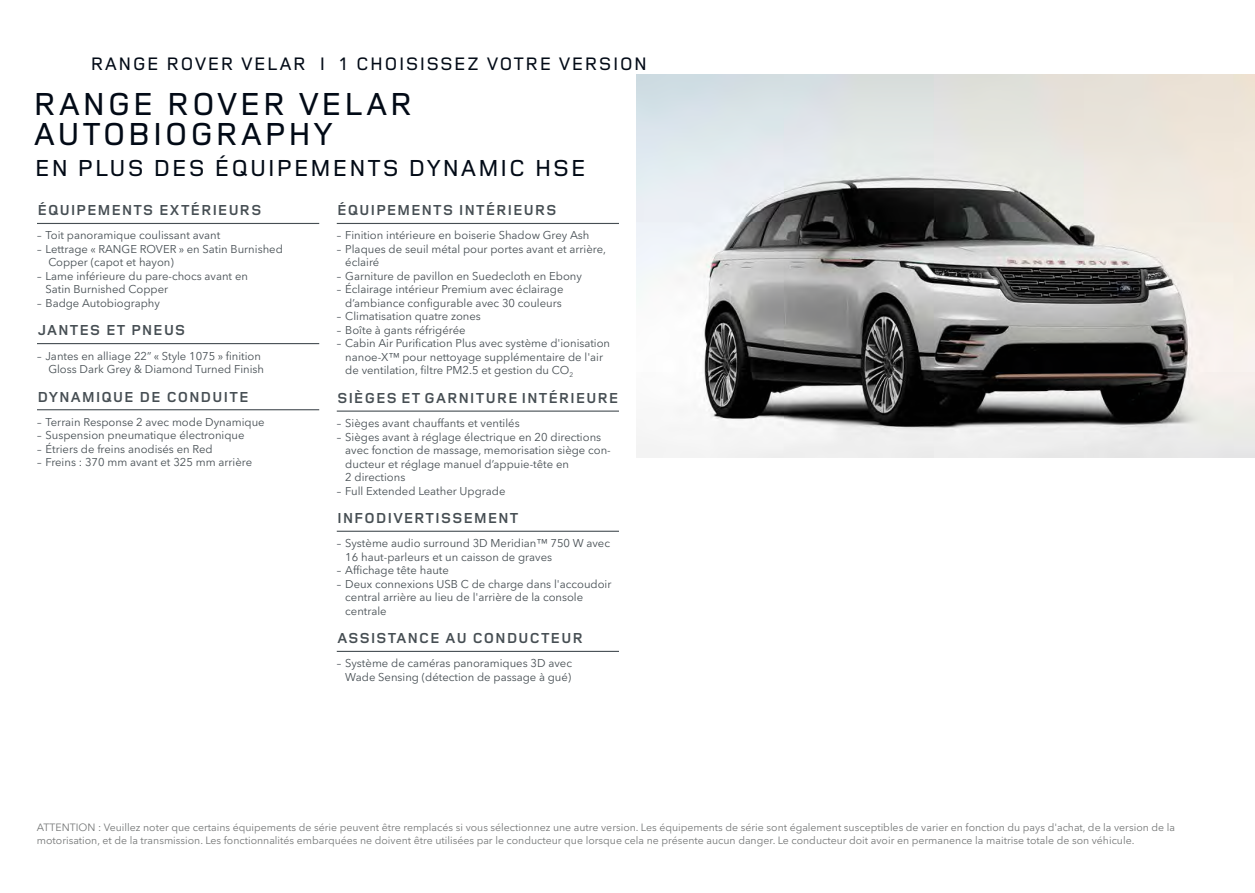
<style>
.page{position:relative;width:1255px;height:893px;background:#fff}
.page>*{position:absolute;margin:0;border:0;box-sizing:border-box;transform-origin:0 0}
.t1{font:500 33px/30px "Land Rover Wide";color:#020a16}
.t2{font:500 24px "Land Rover Wide";color:#020a16}
.t3{font:500 18.75px "Land Rover Wide";color:#020a16}
.t4{font:700 15px "Land Rover Wide";color:#464e53}
.t5{font:11.25px/13.5px "Avenir Next W1 G";color:#464e53}
.t6{font:10.5px/12.8px "Avenir Next W1 G";color:#757777}
</style>
<div class="page">
<img style="left:636px;top:74px;width:618px;height:383px">
<hr style="left:37px;top:223px;width:282px;height:1px;background:#464e53">
<hr style="left:37px;top:343px;width:282px;height:1px;background:#464e53">
<hr style="left:37px;top:409px;width:282px;height:1px;background:#464e53">
<hr style="left:337px;top:223px;width:282px;height:1px;background:#464e53">
<hr style="left:337px;top:411px;width:282px;height:1px;background:#464e53">
<hr style="left:337px;top:531px;width:282px;height:1px;background:#464e53">
<hr style="left:337px;top:651px;width:282px;height:1px;background:#464e53">
<h3 class="t3" style="left:90px;top:50px;width:559px">RANGE ROVER VELAR I 1 CHOISISSEZ VOTRE VERSION</h3>
<h1 class="t1" style="left:33px;top:87px;width:382px">RANGE ROVER VELAR<br>AUTOBIOGRAPHY</h1>
<h2 class="t2" style="left:34px;top:151px;width:554px">EN PLUS DES ÉQUIPEMENTS DYNAMIC HSE</h2>
<h3 class="t4" style="left:37px;top:200px;width:226px">ÉQUIPEMENTS EXTÉRIEURS</h3>
<p class="t5" style="left:37px;top:229px;width:185px">– Toit panoramique coulissant avant</p>
<p class="t5" style="left:48px;top:242px;width:236px;text-indent:-11px">– Lettrage « RANGE ROVER » en Satin Burnished<br>Copper (capot et hayon)</p>
<p class="t5" style="left:45px;top:269px;width:204px;text-indent:-9px">– Lame inférieure du pare-chocs avant en<br>Satin Burnished Copper</p>
<p class="t5" style="left:37px;top:296px;width:124px">– Badge Autobiography</p>
<h3 class="t4" style="left:37px;top:320px;width:150px">JANTES ET PNEUS</h3>
<p class="t5" style="left:37px;top:349px;width:228px;text-align:right">– Jantes en alliage 22” « Style 1075 » finition<br>Gloss Dark Grey &amp; Diamond Turned Finish</p>
<h3 class="t4" style="left:37px;top:386px;width:213px">DYNAMIQUE DE CONDUITE</h3>
<p class="t5" style="left:37px;top:415px;width:229px">– Terrain Response 2 avec mode Dynamique</p>
<p class="t5" style="left:37px;top:428px;width:209px">– Suspension pneumatique électronique</p>
<p class="t5" style="left:37px;top:442px;width:177px">– Étriers de freins anodisés en Red</p>
<p class="t5" style="left:37px;top:455px;width:216px">– Freins : 370 mm avant et 325 mm arrière</p>
<h3 class="t4" style="left:337px;top:200px;width:222px">ÉQUIPEMENTS INTÉRIEURS</h3>
<p class="t5" style="left:337px;top:229px;width:254px">– Finition intérieure en boiserie Shadow Grey Ash</p>
<p class="t5" style="left:345px;top:242px;width:262px;text-indent:-9px">– Plaques de seuil métal pour portes avant et arrière, éclairé</p>
<p class="t5" style="left:337px;top:269px;width:247px">– Garniture de pavillon en Suedecloth en Ebony</p>
<p class="t5" style="left:337px;top:283px;width:228px;text-align:right">– Éclairage intérieur Premium avec éclairage d’ambiance configurable avec 30 couleurs</p>
<p class="t5" style="left:337px;top:310px;width:145px">– Climatisation quatre zones</p>
<p class="t5" style="left:337px;top:323px;width:130px">– Boîte à gants réfrigérée</p>
<p class="t5" style="left:345px;top:337px;width:266px;text-indent:-9px">– Cabin Air Purification Plus avec système d'ionisation nanoe-X™ pour nettoyage supplémentaire de l'air de ventilation, filtre PM2.5 et gestion du CO<sub>2</sub></p>
<h3 class="t4" style="left:337px;top:388px;width:284px">SIÈGES ET GARNITURE INTÉRIEURE</h3>
<p class="t5" style="left:337px;top:416px;width:184px">– Sièges avant chauffants et ventilés</p>
<p class="t5" style="left:345px;top:430px;width:267px;text-indent:-9px">– Sièges avant à réglage électrique en 20 directions avec fonction de massage, memorisation siège con&shy;ducteur et réglage manuel d’appuie-tête en<br>2 directions</p>
<p class="t5" style="left:337px;top:484px;width:170px">– Full Extended Leather Upgrade</p>
<h3 class="t4" style="left:337px;top:508px;width:184px">INFODIVERTISSEMENT</h3>
<p class="t5" style="left:345px;top:536px;width:266px;text-indent:-9px">– Système audio surround 3D Meridian™ 750 W avec<br>16 haut-parleurs et un caisson de graves</p>
<p class="t5" style="left:337px;top:563px;width:114px">– Affichage tête haute</p>
<p class="t5" style="left:345px;top:577px;width:268px;text-indent:-9px">– Deux connexions USB C de charge dans l'accoudoir central arrière au lieu de l'arrière de la console centrale</p>
<h3 class="t4" style="left:337px;top:628px;width:248px">ASSISTANCE AU CONDUCTEUR</h3>
<p class="t5" style="left:337px;top:657px;width:237px;text-align:right">– Système de caméras panoramiques 3D avec<br>Wade Sensing (détection de passage à gué)</p>
<p class="t6" style="left:37px;top:821px;width:1139px">ATTENTION : Veuillez noter que certains équipements de série peuvent être remplacés si vous sélectionnez une autre version. Les équipements de série sont également susceptibles de varier en fonction du pays d'achat, de la version de la motorisation, et de la transmission. Les fonctionnalités embarquées ne doivent être utilisées par le conducteur que lorsque cela ne présente aucun danger. Le conducteur doit avoir en permanence la maitrise totale de son véhicule.</p>
</div>
